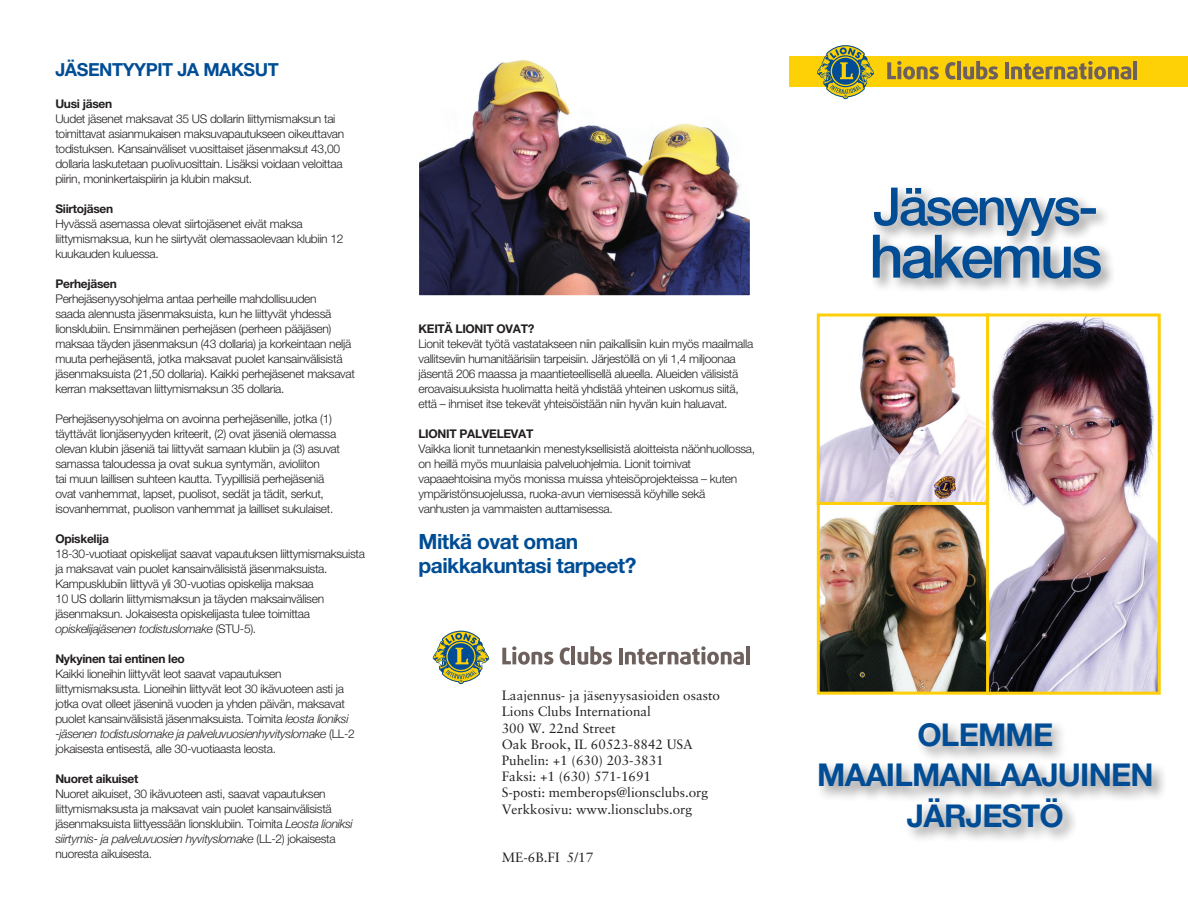
<style>
.page{position:relative;width:1188px;height:918px;background:#fff}
.page>*{position:absolute;margin:0;border:0;box-sizing:border-box;transform-origin:0 0}
.t1{font:500 60px "Helvetica Neue";letter-spacing:-.05em;color:#014d95}
.t2{font:500 52.5px "Helvetica Neue";letter-spacing:-.05em;color:#014d95}
.t3{font:700 31.5px/40.5px "Helvetica Neue";letter-spacing:-.025em;color:#014d95;text-align:center}
.t4{font:700 21px/24px "Helvetica Neue";letter-spacing:-.025em;color:#014d95}
.t5{font:700 18px "Helvetica Neue";letter-spacing:-.025em;color:#014d95}
.t6{font:13.5px/16.2px "Sabon";color:#231f20}
.t7{font:300 12px/15px "Helvetica Neue";letter-spacing:-.025em;color:#231f20}
.t8{font:700 12px "Helvetica Neue";letter-spacing:-.025em;color:#231f20}
.s1{font-style:italic}
</style>
<div class="page">
<svg style="left:433px;top:631px;width:56px;height:53px"></svg>
<svg style="left:502px;top:646px;width:51px;height:19px"></svg>
<svg style="left:560px;top:647px;width:10px;height:18px"></svg>
<hr style="left:572px;top:646px;width:3px;height:18px;background:#6d605d">
<svg style="left:578px;top:646px;width:34px;height:19px"></svg>
<hr style="left:619px;top:648px;width:4px;height:16px;background:#6d605d">
<svg style="left:625px;top:646px;width:119px;height:19px"></svg>
<hr style="left:746px;top:646px;width:4px;height:18px;background:#6d605d">
<div style="left:790px;top:56px;width:398px;height:31px;background:#fed006"></div>
<svg style="left:817px;top:45px;width:57px;height:54px"></svg>
<svg style="left:887px;top:61px;width:52px;height:18px"></svg>
<svg style="left:945px;top:62px;width:11px;height:17px"></svg>
<hr style="left:957px;top:61px;width:4px;height:18px;background:#6d605d">
<svg style="left:963px;top:61px;width:35px;height:18px"></svg>
<hr style="left:1005px;top:62px;width:4px;height:17px;background:#6d605d">
<svg style="left:1011px;top:61px;width:120px;height:18px"></svg>
<hr style="left:1133px;top:61px;width:4px;height:18px;background:#6d605d">
<img style="left:420px;top:60px;width:329px;height:234px">
<div style="left:416px;top:54px;width:337px;height:244px;border:3px solid #fff"></div>
<div style="left:815px;top:184px;width:353px;height:659px;background:#231f20;opacity:.5"></div>
<h3 class="t5" style="left:55px;top:59px;width:225px">JÄSENTYYPIT JA MAKSUT</h3>
<p class="t8" style="left:55px;top:96px;width:58px">Uusi jäsen</p>
<p class="t7" style="left:55px;top:111px;width:290px">Uudet jäsenet maksavat 35 US dollarin liittymismaksun tai toimittavat asianmukaisen maksuvapautukseen oikeuttavan todistuksen. Kansainväliset vuosittaiset jäsenmaksut 43,00 dollaria laskutetaan puolivuosittain. Lisäksi voidaan veloittaa piirin, moninkertaispiirin ja klubin maksut.</p>
<p class="t8" style="left:55px;top:201px;width:59px">Siirtojäsen</p>
<p class="t7" style="left:55px;top:216px;width:290px">Hyvässä asemassa olevat siirtojäsenet eivät maksa liittymismaksua, kun he siirtyvät olemassaolevaan klubiin 12 kuukauden kuluessa.</p>
<p class="t8" style="left:55px;top:276px;width:63px">Perhejäsen</p>
<p class="t7" style="left:55px;top:291px;width:301px">Perhejäsenyysohjelma antaa perheille mahdollisuuden<br>saada alennusta jäsenmaksuista, kun he liittyvät yhdessä lionsklubiin. Ensimmäinen perhejäsen (perheen pääjäsen) maksaa täyden jäsenmaksun (43 dollaria) ja korkeintaan neljä muuta perhejäsentä, jotka maksavat puolet kansainvälisistä jäsenmaksuista (21,50 dollaria). Kaikki perhejäsenet maksavat kerran maksettavan liittymismaksun 35 dollaria.</p>
<p class="t7" style="left:55px;top:411px;width:286px">Perhejäsenyysohjelma on avoinna perhejäsenille, jotka (1) täyttävät lionjäsenyyden kriteerit, (2) ovat jäseniä olemassa olevan klubin jäseniä tai liittyvät samaan klubiin ja (3) asuvat samassa taloudessa ja ovat sukua syntymän, avioliiton<br>tai muun laillisen suhteen kautta. Tyypillisiä perhejäseniä ovat vanhemmat, lapset, puolisot, sedät ja tädit, serkut, isovanhemmat, puolison vanhemmat ja lailliset sukulaiset.</p>
<p class="t8" style="left:55px;top:531px;width:55px">Opiskelija</p>
<p class="t7" style="left:55px;top:546px;width:311px">18-30-vuotiaat opiskelijat saavat vapautuksen liittymismaksuista ja maksavat vain puolet kansainvälisistä jäsenmaksuista.<br>Kampusklubiin liittyvä yli 30-vuotias opiskelija maksaa<br>10 US dollarin liittymismaksun ja täyden maksainvälisen jäsenmaksun. Jokaisesta opiskelijasta tulee toimittaa <span class="s1">opiskelijajäsenen todistuslomake</span> (STU-5).</p>
<p class="t8" style="left:55px;top:651px;width:131px">Nykyinen tai entinen leo</p>
<p class="t7" style="left:55px;top:666px;width:301px">Kaikki lioneihin liittyvät leot saavat vapautuksen liittymismaksusta. Lioneihin liittyvät leot 30 ikävuoteen asti ja jotka ovat olleet jäseninä vuoden ja yhden päivän, maksavat puolet kansainvälisistä jäsenmaksuista. Toimita <span class="s1">leosta lioniksi -jäsenen todistuslomake ja palveluvuosienhyvityslomake</span> (LL-2 jokaisesta entisestä, alle 30-vuotiaasta leosta.</p>
<p class="t8" style="left:55px;top:771px;width:84px">Nuoret aikuiset</p>
<p class="t7" style="left:55px;top:786px;width:299px">Nuoret aikuiset, 30 ikävuoteen asti, saavat vapautuksen liittymismaksusta ja maksavat vain puolet kansainvälisistä jäsenmaksuista liittyessään lionsklubiin. Toimita <span class="s1">Leosta lioniksi siirtymis- ja palveluvuosien hyvityslomake</span> (LL-2) jokaisesta nuoresta aikuisesta.</p>
<p class="t8" style="left:419px;top:322px;width:117px">KEITÄ LIONIT OVAT?</p>
<p class="t7" style="left:419px;top:336px;width:336px">Lionit tekevät työtä vastatakseen niin paikallisiin kuin myös maailmalla vallitseviin humanitäärisiin tarpeisiin. Järjestöllä on yli 1,4 miljoonaa jäsentä 206 maassa ja maantieteellisellä alueella. Alueiden välisistä eroavaisuuksista huolimatta heitä yhdistää yhteinen uskomus siitä, että – ihmiset itse tekevät yhteisöistään niin hyvän kuin haluavat.</p>
<p class="t8" style="left:419px;top:427px;width:116px">LIONIT PALVELEVAT</p>
<p class="t7" style="left:419px;top:441px;width:338px">Vaikka lionit tunnetaankin menestyksellisistä aloitteista näönhuollossa, on heillä myös muunlaisia palveluohjelmia. Lionit toimivat vapaaehtoisina myös monissa muissa yhteisöprojekteissa – kuten ympäristönsuojelussa, ruoka-avun viemisessä köyhille sekä vanhusten ja vammaisten auttamisessa.</p>
<h3 class="t4" style="left:418px;top:530px;width:220px">Mitkä ovat oman paikkakuntasi tarpeet?</h3>
<p class="t6" style="left:502px;top:687px;width:220px">Laajennus- ja jäsenyysasioiden osasto<br>Lions Clubs International<br>300 W. 22nd Street<br>Oak Brook, IL 60523-8842 USA<br>Puhelin: +1 (630) 203-3831<br>Faksi: +1 (630) 571-1691<br>S-posti: memberops@lionsclubs.org<br>Verkkosivu: www.lionsclubs.org</p>
<p class="t6" style="left:502px;top:849px;width:93px">ME-6B.FI 5/17</p>
<h2 class="t2" style="left:873px;top:175px;width:227px">Jäsenyys-</h2>
<h1 class="t1" style="left:869px;top:221px;width:235px">hakemus</h1>
<h3 class="t3" style="left:817px;top:713px;width:338px">OLEMME<br>MAAILMANLAAJUINEN<br>JÄRJESTÖ</h3>
</div>
